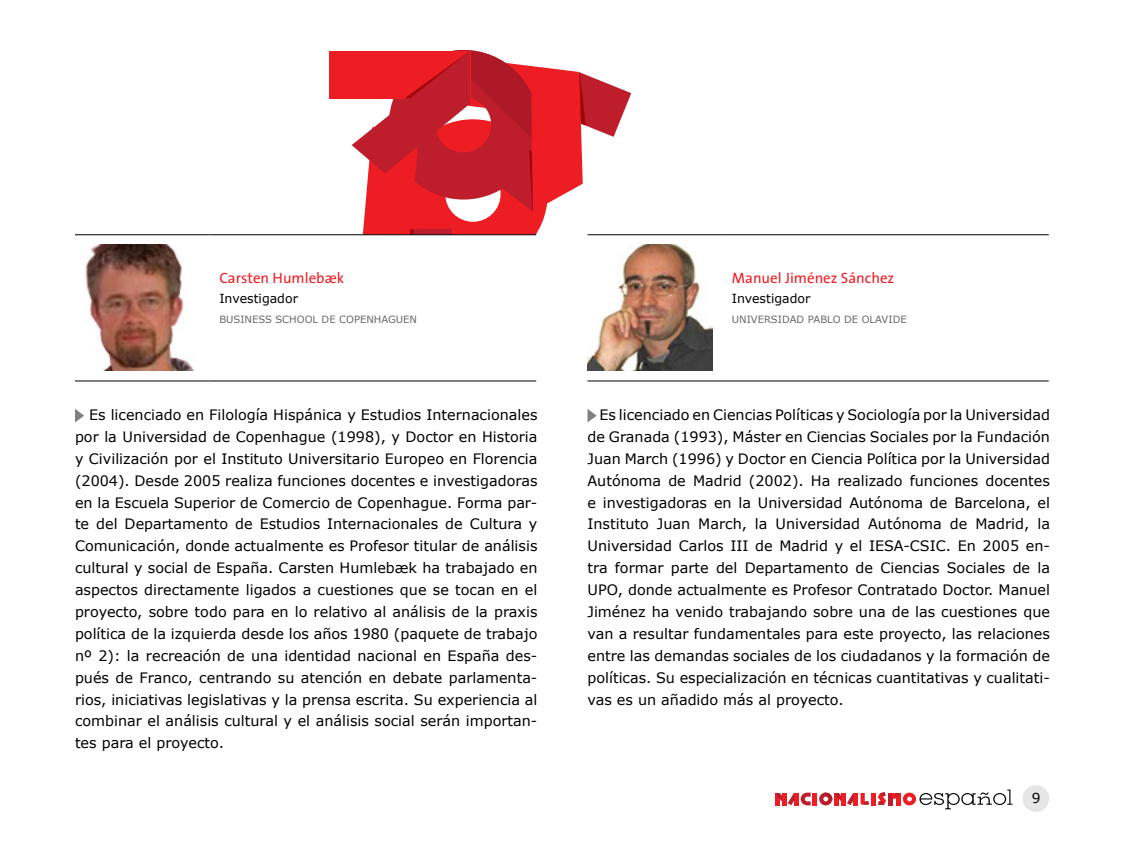
<style>
.page{position:relative;width:1125px;height:844px;background:#fff}
.page>*{position:absolute;margin:0;border:0;box-sizing:border-box;transform-origin:0 0}
.t1{font:15px "The Sans";color:#ee1d23}
.t2{font:14.38px/21.9px "Verdana";color:#000;text-align:justify}
.t3{font:13.75px "Verdana";color:#000}
.t4{font:12.5px "Verdana";color:#000}
.t5{font:10px "Verdana";color:#666}
</style>
<div class="page">
<div style="left:1022px;top:785px;width:27px;height:27px;background:#e6e6e6;border-radius:50%"></div>
<hr style="left:813px;top:793px;width:4px;height:12px;background:#ee1d23">
<div style="left:871px;top:793px;width:5px;height:12px;background:#ee1d23"></div>
<svg style="left:775px;top:792px;width:36px;height:13px"></svg>
<svg style="left:819px;top:792px;width:50px;height:13px"></svg>
<svg style="left:878px;top:789px;width:135px;height:20px"></svg>
<div style="left:329px;top:51px;width:141px;height:47px;background:#ee1d23"></div>
<svg style="left:352px;top:50px;width:279px;height:186px"></svg>
<svg style="left:75px;top:235px;width:461px;height:146px"></svg>
<hr style="left:75px;top:234px;width:134px;height:1px;background:#000">
<hr style="left:209px;top:234px;width:327px;height:1px;background:#000">
<hr style="left:75px;top:381px;width:134px;height:1px;background:#000">
<hr style="left:209px;top:381px;width:327px;height:1px;background:#000">
<img style="left:75px;top:245px;width:125px;height:126px">
<svg style="left:75px;top:409px;width:9px;height:13px"></svg>
<svg style="left:588px;top:235px;width:461px;height:146px"></svg>
<hr style="left:588px;top:234px;width:134px;height:1px;background:#000">
<hr style="left:722px;top:234px;width:327px;height:1px;background:#000">
<hr style="left:588px;top:381px;width:134px;height:1px;background:#000">
<hr style="left:722px;top:381px;width:327px;height:1px;background:#000">
<img style="left:588px;top:245px;width:124px;height:126px">
<svg style="left:588px;top:409px;width:9px;height:13px"></svg>
<p class="t1" style="left:219px;top:266px;width:126px">Carsten Humlebæk</p>
<p class="t4" style="left:219px;top:291px;width:80px">Investigador</p>
<p class="t5" style="left:219px;top:313px;width:199px">BUSINESS SCHOOL DE COPENHAGUEN</p>
<p class="t2" style="left:75px;top:403px;width:464px;text-indent:14px">Es licenciado en Filología Hispánica y Estudios Internacionales por la Universidad de Copenhague (1998), y Doctor en Historia y Civilización por el Instituto Universitario Europeo en Florencia (2004). Desde 2005 realiza funciones docentes e investigadoras en la Escuela Superior de Comercio de Copenhague. Forma par&shy;te del Departamento de Estudios Internacionales de Cultura y Comunicación, donde actualmente es Profesor titular de análisis cultural y social de España. Carsten Humlebæk ha trabajado en aspectos directamente ligados a cuestiones que se tocan en el proyecto, sobre todo para en lo relativo al análisis de la praxis política de la izquierda desde los años 1980 (paquete de trabajo nº 2): la recreación de una identidad nacional en España des&shy;pués de Franco, centrando su atención en debate parlamenta&shy;rios, iniciativas legislativas y la prensa escrita. Su experiencia al combinar el análisis cultural y el análisis social serán importan&shy;tes para el proyecto.</p>
<p class="t1" style="left:732px;top:266px;width:164px">Manuel Jiménez Sánchez</p>
<p class="t4" style="left:732px;top:291px;width:80px">Investigador</p>
<p class="t5" style="left:732px;top:313px;width:176px">UNIVERSIDAD PABLO DE OLAVIDE</p>
<p class="t2" style="left:588px;top:403px;width:464px;text-indent:12px">Es licenciado en Ciencias Políticas y Sociología por la Universidad de Granada (1993), Máster en Ciencias Sociales por la Fundación Juan March (1996) y Doctor en Ciencia Política por la Universidad Autónoma de Madrid (2002). Ha realizado funciones docentes e investigadoras en la Universidad Autónoma de Barcelona, el Instituto Juan March, la Universidad Autónoma de Madrid, la Universidad Carlos III de Madrid y el IESA-CSIC. En 2005 en&shy;tra formar parte del Departamento de Ciencias Sociales de la UPO, donde actualmente es Profesor Contratado Doctor. Manuel Jiménez ha venido trabajando sobre una de las cuestiones que van a resultar fundamentales para este proyecto, las relaciones entre las demandas sociales de los ciudadanos y la formación de políticas. Su especialización en técnicas cuantitativas y cualitati&shy;vas es un añadido más al proyecto.</p>
<p class="t3" style="left:1032px;top:789px;width:10px">9</p>
</div>
